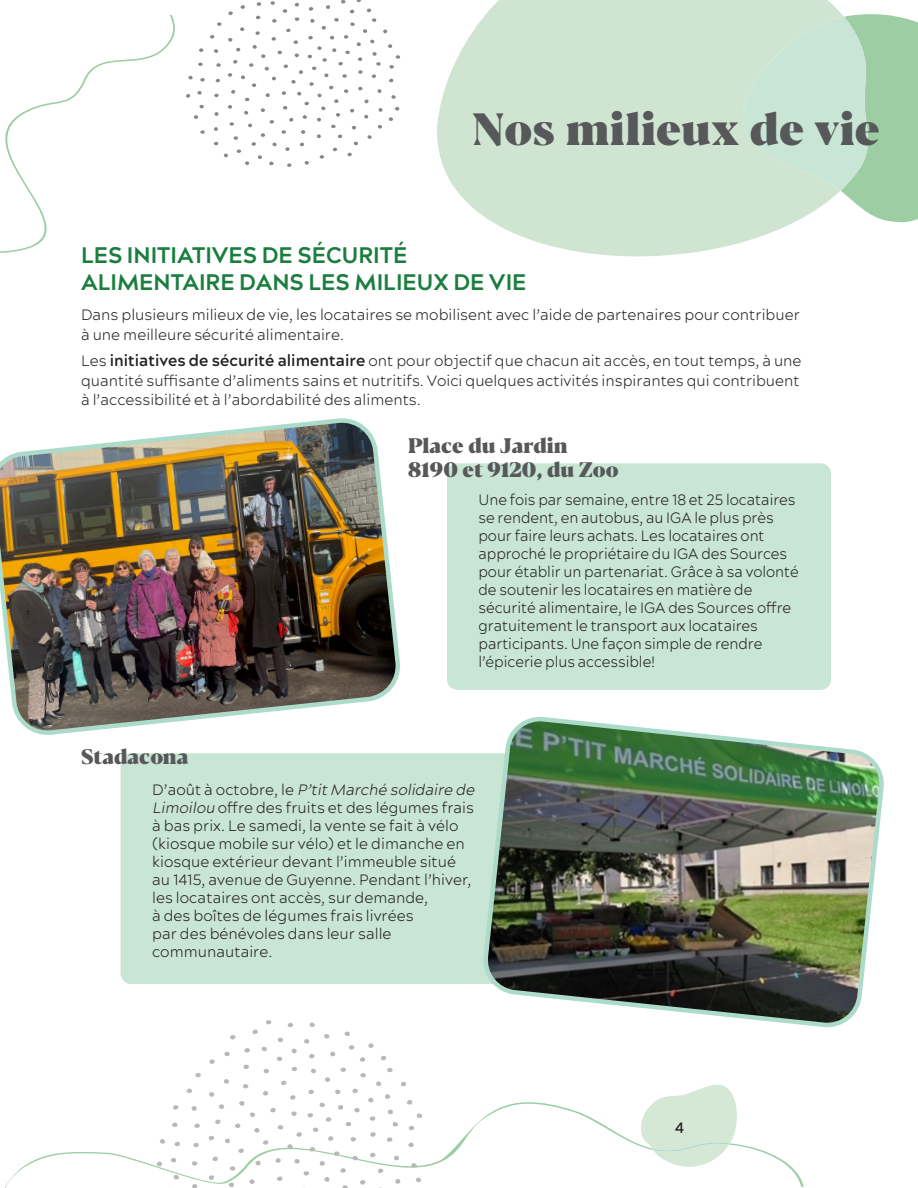
<style>
.page{position:relative;width:918px;height:1188px;background:#fff}
.page>*{position:absolute;margin:0;border:0;box-sizing:border-box;transform-origin:0 0}
.t1{font:800 45px "Blacker Pro Dis";letter-spacing:.01em;color:#57585a}
.t2{font:700 22.5px/27px "Acherus Grotesque";color:#1b7e3f}
.ST_14pts{font:800 21px/24px "Blacker Pro Dis";color:#57585a}
.Bulle_verte_texte_gauche_10pts{font:300 15px/18px "Acherus Grotesque";letter-spacing:-.005em;color:#231f20}
.Texte_justifie_10pts{font:300 15px/19.5px "Acherus Grotesque";color:#231f20}
.t3{font:500 15px "Acherus Grotesque";color:#231f20}
.s1{font-weight:600;font-size:15.75px}
.s2{font-style:italic}
</style>
<div class="page">
<svg style="left:4px;top:1102px;width:800px;height:86px"></svg>
<svg style="left:0;top:15px;width:175px;height:238px"></svg>
<svg style="left:437px;top:0;width:405px;height:256px;background:#d6e8d7"></svg>
<svg style="left:730px;top:14px;width:188px;height:208px;background:#bfdec6"></svg>
<svg style="left:186px;top:0;width:214px;height:167px"></svg>
<svg style="left:640px;top:1085px;width:99px;height:82px"></svg>
<div style="left:444px;top:460px;width:390px;height:233px;background:#c8e5d5;border-radius:14px"></div>
<div style="left:441px;top:457px;width:396px;height:239px;border:6px solid #fff;border-radius:14px"></div>
<img style="left:0;top:419px;width:400px;height:315px">
<div style="left:118px;top:750px;width:415px;height:237px;background:#c8e5d5;border-radius:14px"></div>
<div style="left:115px;top:747px;width:421px;height:243px;border:6px solid #fff;border-radius:14px"></div>
<img style="left:481px;top:716px;width:403px;height:312px">
<svg style="left:324px;top:1177px;width:6px;height:5px"></svg>
<svg style="left:237px;top:1148px;width:7px;height:5px"></svg>
<svg style="left:266px;top:1020px;width:6px;height:4px"></svg>
<svg style="left:159px;top:1139px;width:7px;height:5px"></svg>
<svg style="left:195px;top:1073px;width:6px;height:4px"></svg>
<svg style="left:378px;top:1169px;width:6px;height:4px"></svg>
<svg style="left:270px;top:1108px;width:7px;height:4px"></svg>
<svg style="left:172px;top:1123px;width:6px;height:4px"></svg>
<svg style="left:395px;top:1179px;width:5px;height:5px"></svg>
<svg style="left:281px;top:1081px;width:6px;height:4px"></svg>
<svg style="left:224px;top:1079px;width:6px;height:5px"></svg>
<svg style="left:262px;top:1140px;width:7px;height:5px"></svg>
<svg style="left:263px;top:1069px;width:6px;height:4px"></svg>
<svg style="left:261px;top:1047px;width:6px;height:4px"></svg>
<svg style="left:173px;top:1105px;width:7px;height:5px"></svg>
<svg style="left:330px;top:1052px;width:6px;height:4px"></svg>
<svg style="left:243px;top:1084px;width:6px;height:4px"></svg>
<svg style="left:319px;top:1161px;width:6px;height:5px"></svg>
<svg style="left:342px;top:1185px;width:6px;height:3px"></svg>
<svg style="left:406px;top:1100px;width:7px;height:5px"></svg>
<svg style="left:309px;top:1023px;width:6px;height:4px"></svg>
<svg style="left:352px;top:1089px;width:6px;height:4px"></svg>
<svg style="left:335px;top:1090px;width:6px;height:4px"></svg>
<svg style="left:192px;top:1184px;width:5px;height:4px"></svg>
<svg style="left:244px;top:1048px;width:6px;height:5px"></svg>
<svg style="left:308px;top:1090px;width:6px;height:4px"></svg>
<svg style="left:348px;top:1045px;width:6px;height:5px"></svg>
<svg style="left:209px;top:1092px;width:6px;height:5px"></svg>
<svg style="left:277px;top:1057px;width:6px;height:4px"></svg>
<svg style="left:352px;top:1156px;width:7px;height:4px"></svg>
<svg style="left:276px;top:1176px;width:7px;height:5px"></svg>
<svg style="left:370px;top:1132px;width:7px;height:5px"></svg>
<svg style="left:354px;top:1108px;width:6px;height:4px"></svg>
<svg style="left:350px;top:1137px;width:6px;height:4px"></svg>
<svg style="left:156px;top:1162px;width:6px;height:4px"></svg>
<svg style="left:387px;top:1068px;width:6px;height:4px"></svg>
<svg style="left:360px;top:1073px;width:6px;height:4px"></svg>
<svg style="left:263px;top:1091px;width:5px;height:5px"></svg>
<svg style="left:249px;top:1112px;width:7px;height:5px"></svg>
<svg style="left:194px;top:1124px;width:7px;height:4px"></svg>
<svg style="left:340px;top:1168px;width:6px;height:5px"></svg>
<svg style="left:252px;top:1030px;width:6px;height:4px"></svg>
<svg style="left:346px;top:1122px;width:6px;height:4px"></svg>
<svg style="left:186px;top:1089px;width:6px;height:4px"></svg>
<svg style="left:368px;top:1098px;width:6px;height:4px"></svg>
<svg style="left:212px;top:1157px;width:6px;height:4px"></svg>
<svg style="left:309px;top:1147px;width:7px;height:5px"></svg>
<svg style="left:409px;top:1126px;width:7px;height:4px"></svg>
<svg style="left:275px;top:1158px;width:6px;height:5px"></svg>
<svg style="left:368px;top:1116px;width:8px;height:5px"></svg>
<svg style="left:191px;top:1106px;width:6px;height:5px"></svg>
<svg style="left:192px;top:1143px;width:7px;height:4px"></svg>
<svg style="left:224px;top:1052px;width:6px;height:4px"></svg>
<svg style="left:411px;top:1163px;width:6px;height:5px"></svg>
<svg style="left:287px;top:1144px;width:6px;height:5px"></svg>
<svg style="left:381px;top:1056px;width:6px;height:4px"></svg>
<svg style="left:209px;top:1059px;width:6px;height:5px"></svg>
<svg style="left:325px;top:1077px;width:5px;height:5px"></svg>
<svg style="left:388px;top:1110px;width:5px;height:4px"></svg>
<svg style="left:290px;top:1095px;width:6px;height:5px"></svg>
<svg style="left:376px;top:1081px;width:5px;height:5px"></svg>
<svg style="left:173px;top:1142px;width:7px;height:4px"></svg>
<svg style="left:229px;top:1166px;width:7px;height:5px"></svg>
<svg style="left:277px;top:1125px;width:7px;height:4px"></svg>
<svg style="left:312px;top:1128px;width:7px;height:4px"></svg>
<svg style="left:306px;top:1113px;width:7px;height:4px"></svg>
<svg style="left:255px;top:1161px;width:6px;height:4px"></svg>
<svg style="left:392px;top:1122px;width:7px;height:5px"></svg>
<svg style="left:208px;top:1136px;width:7px;height:4px"></svg>
<svg style="left:291px;top:1111px;width:6px;height:5px"></svg>
<svg style="left:234px;top:1124px;width:7px;height:4px"></svg>
<svg style="left:249px;top:1179px;width:6px;height:5px"></svg>
<svg style="left:296px;top:1132px;width:6px;height:5px"></svg>
<svg style="left:407px;top:1143px;width:7px;height:4px"></svg>
<svg style="left:229px;top:1183px;width:5px;height:4px"></svg>
<svg style="left:302px;top:1171px;width:7px;height:5px"></svg>
<svg style="left:324px;top:1034px;width:6px;height:5px"></svg>
<svg style="left:387px;top:1137px;width:7px;height:5px"></svg>
<svg style="left:341px;top:1068px;width:5px;height:4px"></svg>
<svg style="left:292px;top:1039px;width:23px;height:19px"></svg>
<svg style="left:415px;top:1178px;width:7px;height:4px"></svg>
<svg style="left:344px;top:1032px;width:6px;height:4px"></svg>
<svg style="left:191px;top:1161px;width:7px;height:5px"></svg>
<svg style="left:239px;top:1101px;width:6px;height:5px"></svg>
<svg style="left:277px;top:1038px;width:6px;height:4px"></svg>
<svg style="left:385px;top:1094px;width:5px;height:5px"></svg>
<svg style="left:370px;top:1153px;width:7px;height:4px"></svg>
<svg style="left:394px;top:1156px;width:5px;height:4px"></svg>
<svg style="left:254px;top:1128px;width:6px;height:5px"></svg>
<svg style="left:334px;top:1151px;width:6px;height:5px"></svg>
<svg style="left:287px;top:1023px;width:6px;height:4px"></svg>
<svg style="left:325px;top:1117px;width:7px;height:5px"></svg>
<svg style="left:243px;top:1065px;width:6px;height:4px"></svg>
<svg style="left:173px;top:1175px;width:7px;height:4px"></svg>
<svg style="left:401px;top:1082px;width:5px;height:4px"></svg>
<svg style="left:360px;top:1180px;width:6px;height:5px"></svg>
<svg style="left:219px;top:1104px;width:6px;height:5px"></svg>
<svg style="left:319px;top:1103px;width:7px;height:4px"></svg>
<svg style="left:291px;top:1067px;width:6px;height:4px"></svg>
<svg style="left:359px;top:1057px;width:7px;height:5px"></svg>
<svg style="left:225px;top:1139px;width:5px;height:4px"></svg>
<svg style="left:230px;top:1035px;width:6px;height:4px"></svg>
<svg style="left:170px;top:1158px;width:7px;height:4px"></svg>
<svg style="left:416px;top:1113px;width:7px;height:5px"></svg>
<svg style="left:294px;top:1159px;width:6px;height:5px"></svg>
<svg style="left:215px;top:1120px;width:6px;height:4px"></svg>
<svg style="left:368px;top:1043px;width:5px;height:5px"></svg>
<svg style="left:311px;top:1069px;width:5px;height:4px"></svg>
<svg style="left:328px;top:1136px;width:5px;height:5px"></svg>
<svg style="left:338px;top:1105px;width:5px;height:5px"></svg>
<svg style="left:209px;top:1175px;width:5px;height:5px"></svg>
<p class="t1" style="left:472px;top:94px;width:410px">Nos milieux de vie</p>
<p class="t2" style="left:81px;top:241px;width:447px">LES INITIATIVES DE SÉCURITÉ<br>ALIMENTAIRE DANS LES MILIEUX DE VIE</p>
<p class="Texte_justifie_10pts" style="left:81px;top:305px;width:720px">Dans plusieurs milieux de vie, les locataires se mobilisent avec l’aide de partenaires pour contribuer à une meilleure sécurité alimentaire.</p>
<p class="Texte_justifie_10pts" style="left:81px;top:351px;width:722px">Les <span class="s1">initiatives de sécurité alimentaire</span> ont pour objectif que chacun ait accès, en tout temps, à une quantité suffisante d’aliments sains et nutritifs. Voici quelques activités inspirantes qui contribuent à l’accessibilité et à l’abordabilité des aliments.</p>
<p class="ST_14pts" style="left:408px;top:432px;width:212px">Place du Jardin<br>8190 et 9120, du Zoo</p>
<p class="ST_14pts" style="left:82px;top:743px;width:109px">Stadacona</p>
<p class="Bulle_verte_texte_gauche_10pts" style="left:478px;top:491px;width:322px">Une fois par semaine, entre 18 et 25 locataires se rendent, en autobus, au IGA le plus près pour faire leurs achats. Les locataires ont approché le propriétaire du IGA des Sources pour établir un partenariat. Grâce à sa volonté de soutenir les locataires en matière de sécurité alimentaire, le IGA des Sources offre gratuitement le transport aux locataires participants. Une façon simple de rendre l’épicerie plus accessible!</p>
<p class="Bulle_verte_texte_gauche_10pts" style="left:152px;top:781px;width:327px">D ’ a o û t à o ct o b re, l e <span class="s2">P’tit Marché solidaire de Limoilou</span> offre des fruits et des légumes frais à bas prix. Le samedi, la vente se fait à vélo (kiosque mobile sur vélo) et le dimanche en kiosque extérieur devant l’immeuble situé au 1415, avenue de Guyenne. Pendant l’hiver, les locataires ont accès, sur demande,<br>à des boîtes de légumes frais livrées<br>par des bénévoles dans leur salle communautaire.</p>
<p class="t3" style="left:675px;top:1118px;width:10px">4</p>
<p class="t3" style="left:675px;top:1126px;width:10px">4</p>
</div>
